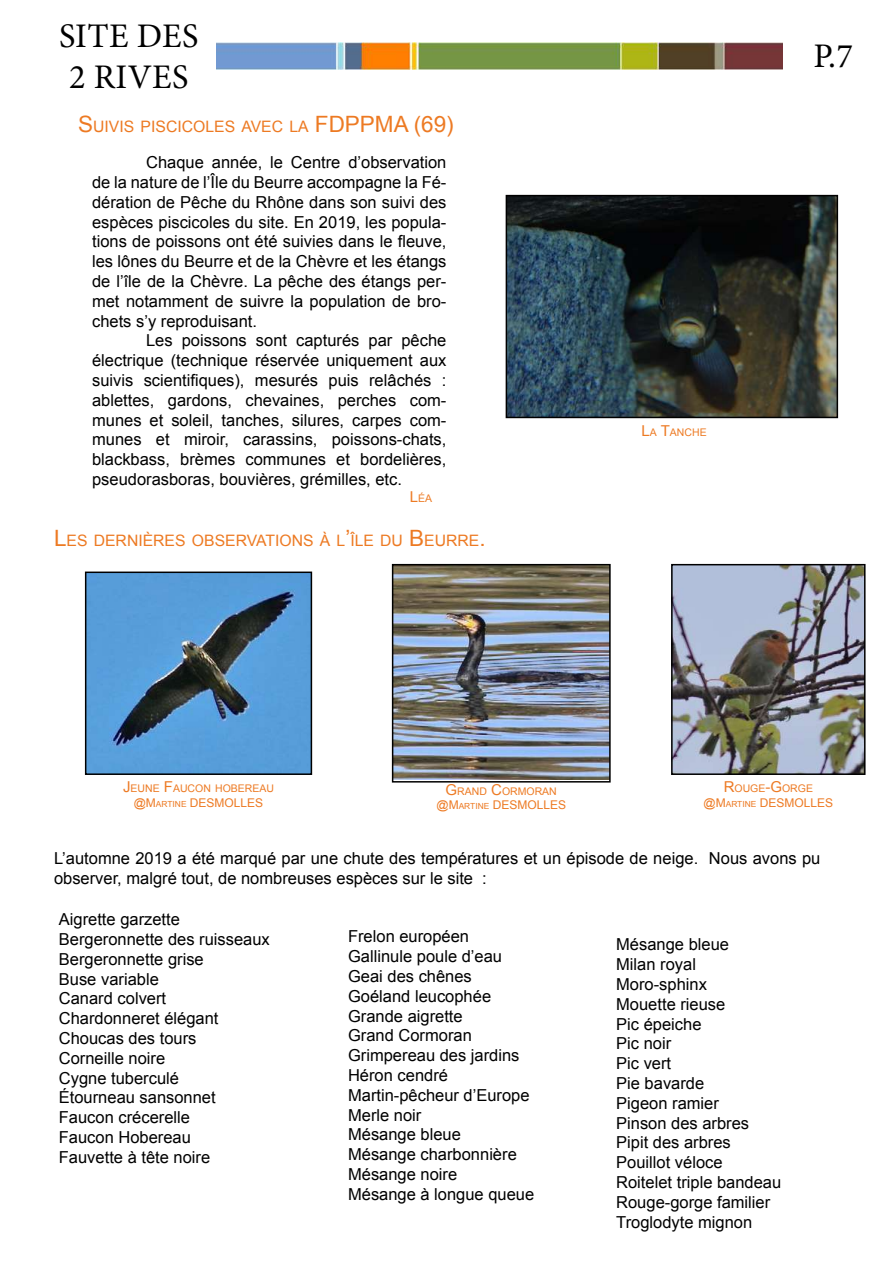
<style>
.page{position:relative;width:893px;height:1263px;background:#fff}
.page>*{position:absolute;margin:0;border:0;box-sizing:border-box;transform-origin:0 0}
.t1{font:34.5px/41.4px "Minion Pro";letter-spacing:.01em;color:#000}
.t2{font:16.5px/19.8px "Arial";color:#000}
.t3{font:15.75px "Arial";color:#ed7a23}
.t4{font:12px "Arial";color:#ed7a23}
.t5{font:10.5px "Arial";color:#ed7a23}
.s1{font-size:22.5px}
.s2{font-size:15px}
.s3{font-size:8.4px}
</style>
<div class="page">
<img style="left:216px;top:42px;width:566px;height:27px">
<img style="left:674px;top:567px;width:188px;height:205px">
<div style="left:671px;top:564px;width:194px;height:211px;border:2px solid #000"></div>
<img style="left:88px;top:574px;width:221px;height:198px">
<div style="left:85px;top:571px;width:227px;height:204px;border:2px solid #000"></div>
<img style="left:509px;top:198px;width:326px;height:217px">
<div style="left:506px;top:195px;width:332px;height:223px;border:2px solid #000"></div>
<img style="left:395px;top:567px;width:213px;height:212px">
<div style="left:392px;top:564px;width:219px;height:218px;border:2px solid #000"></div>
<h1 class="t1" style="left:59px;top:15px;width:141px">SITE DES<br>2 RIVES</h1>
<p class="t3" style="left:78px;top:116px;width:377px"><span class="s1">S</span>UIVIS PISCICOLES AVEC LA <span class="s1">FDPPMA (69)</span></p>
<p class="t2" style="left:92px;top:153px;width:356px;text-align:justify;text-indent:54px">Chaque année, le Centre d’observation de la nature de l’Île du Beurre accompagne la Fé&shy;dération de Pêche du Rhône dans son suivi des espèces piscicoles du site. En 2019, les popula&shy;tions de poissons ont été suivies dans le fleuve, les lônes du Beurre et de la Chèvre et les étangs de l’île de la Chèvre. La pêche des étangs per&shy;met notamment de suivre la population de bro&shy;chets s’y reproduisant.</p>
<p class="t2" style="left:92px;top:331px;width:356px;text-align:justify;text-indent:54px">Les poissons sont capturés par pêche électrique (technique réservée uniquement aux suivis scientifiques), mesurés puis relâchés : ablettes, gardons, chevaines, perches com&shy;munes et soleil, tanches, silures, carpes com&shy;munes et miroir, carassins, poissons-chats, blackbass, brèmes communes et bordelières, pseudorasboras, bouvières, grémilles, etc.</p>
<p class="t5" style="left:410px;top:491px;width:24px"><span class="s2">L</span>ÉA</p>
<p class="t3" style="left:54px;top:530px;width:433px"><span class="s1">L</span>ES DERN IÈRES OBSERVATIONS À L<span class="s1">’</span>ÎLE DU <span class="s1">B</span>EURRE<span class="s1">.</span></p>
<h1 class="t1" style="left:813px;top:35px;width:41px">P.7</h1>
<p class="t5" style="left:641px;top:426px;width:67px"><span class="s2">L</span>A <span class="s2">T</span>ANCHE</p>
<p class="t5" style="left:123px;top:782px;width:153px"><span class="s2">J</span>EUN E <span class="s2">F</span>AUCON HOBEREAU</p>
<p class="t4" style="left:134px;top:795px;width:66px">@M<span class="s3">ARTIN E</span> DESMOLLES</p>
<p class="t5" style="left:446px;top:784px;width:111px"><span class="s2">G</span> RAN D <span class="s2">C</span>ORMORAN</p>
<p class="t4" style="left:436px;top:797px;width:66px">@M<span class="s3">ARTIN E</span> DESMOLLES</p>
<p class="t5" style="left:724px;top:782px;width:91px"><span class="s2">R</span>OUGE<span class="s2">-G</span>ORGE</p>
<p class="t4" style="left:704px;top:795px;width:66px">@M<span class="s3">ARTIN E</span> DESMOLLES</p>
<p class="t2" style="left:54px;top:848px;width:768px">L’automne 2019 a été marqué par une chute des températures et un épisode de neige. Nous avons pu observer, malgré tout, de nombreuses espèces sur le site :</p>
<p class="t2" style="left:59px;top:910px;width:212px">Aigrette garzette<br>Bergeronnette des ruisseaux<br>Bergeronnette grise<br>Buse variable<br>Canard colvert<br>Chardonneret élégant<br>Choucas des tours<br>Corneille noire<br>Cygne tuberculé<br>Étourneau sansonnet<br>Faucon crécerelle<br>Faucon Hobereau<br>Fauvette à tête noire</p>
<p class="t2" style="left:348px;top:927px;width:188px">Frelon européen<br>Gallinule poule d’eau<br>Geai des chênes<br>Goéland leucophée<br>Grande aigrette<br>Grand Cormoran<br>Grimpereau des jardins<br>Héron cendré<br>Martin-pêcheur d’Europe<br>Merle noir<br>Mésange bleue<br>Mésange charbonnière<br>Mésange noire<br>Mésange à longue queue</p>
<p class="t2" style="left:616px;top:935px;width:167px">Mésange bleue<br>Milan royal<br>Moro-sphinx<br>Mouette rieuse<br>Pic épeiche<br>Pic noir<br>Pic vert<br>Pie bavarde<br>Pigeon ramier<br>Pinson des arbres<br>Pipit des arbres<br>Pouillot véloce<br>Roitelet triple bandeau<br>Rouge-gorge familier<br>Troglodyte mignon</p>
</div>
